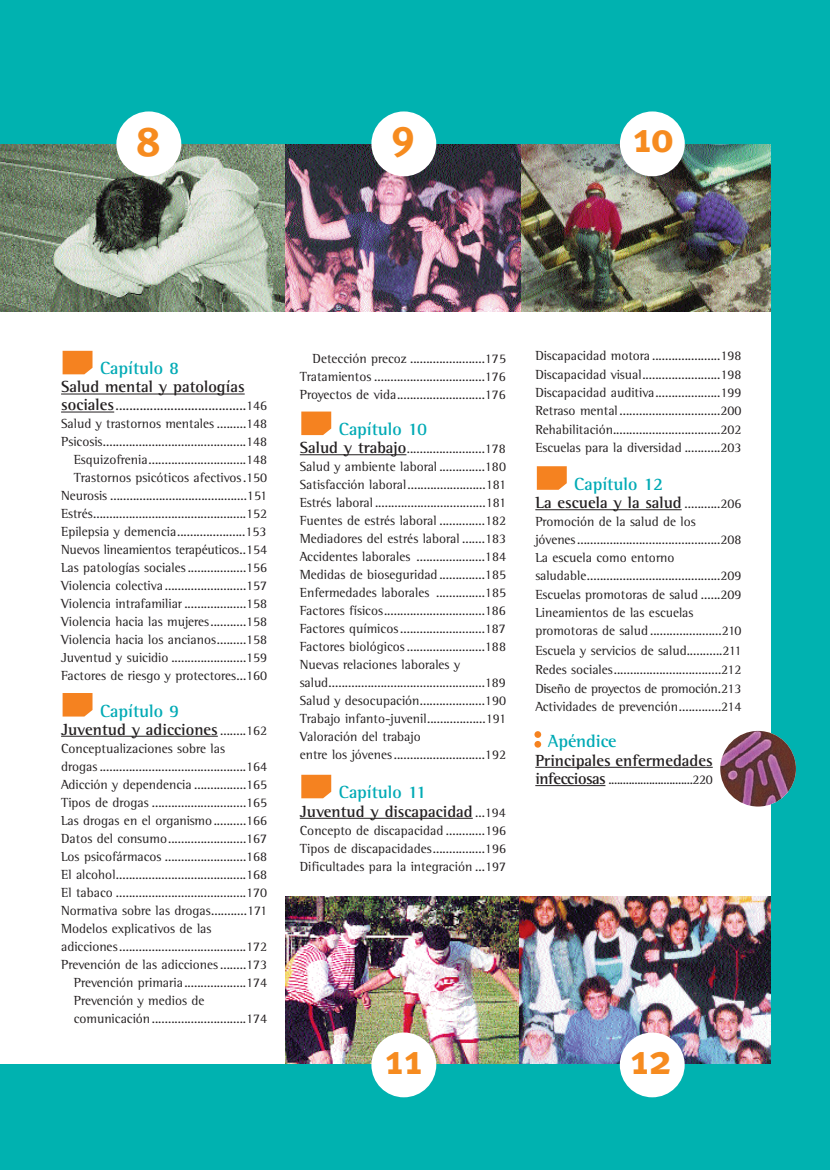
<style>
.page{position:relative;width:830px;height:1170px;background:#fff}
.page>*{position:absolute;margin:0;border:0;box-sizing:border-box;transform-origin:0 0}
.t1{font:700 42px "Meta";color:#f68b1f}
.t2{font:700 18px "Rotis Semi Serif";letter-spacing:-.005em;color:#00aab5}
.t3{font:700 16.5px "Rotis Semi Serif";color:#231f20}
.t4{font:14.25px "Rotis Semi Serif";color:#231f20}
.t5{font:13.5px/18px "Rotis Semi Serif";color:#231f20;text-align:justify}
.s1{font-weight:700;font-size:16.5px}
.s2{font-size:13.5px}
.s3{font-weight:400;font-size:13.5px}
</style>
<div class="page">
<div style="left:0;top:0;width:829px;height:1169px;background:#00b2b0"></div>
<div style="left:0;top:145px;width:770px;height:918px;background:#fff"></div>
<img style="left:0;top:144px;width:286px;height:167px">
<div style="left:116px;top:111px;width:65px;height:65px;background:#fff;border-radius:50%"></div>
<img style="left:286px;top:144px;width:235px;height:167px">
<img style="left:521px;top:144px;width:249px;height:167px">
<img style="left:286px;top:896px;width:233px;height:167px">
<hr style="left:61px;top:393px;width:183px;height:1px;background:#231f20">
<hr style="left:61px;top:411px;width:53px;height:1px;background:#231f20">
<hr style="left:61px;top:735px;width:157px;height:1px;background:#231f20">
<svg style="left:63px;top:351px;width:29px;height:23px"></svg>
<svg style="left:63px;top:693px;width:29px;height:23px"></svg>
<hr style="left:300px;top:454px;width:106px;height:1px;background:#231f20">
<hr style="left:300px;top:817px;width:172px;height:1px;background:#231f20">
<svg style="left:301px;top:411px;width:30px;height:24px"></svg>
<svg style="left:301px;top:774px;width:30px;height:24px"></svg>
<svg style="left:659px;top:936px;width:112px;height:161px"></svg>
<div style="left:371px;top:111px;width:65px;height:65px;background:#fff;border-radius:50%"></div>
<div style="left:619px;top:111px;width:65px;height:65px;background:#fff;border-radius:50%"></div>
<div style="left:371px;top:1032px;width:65px;height:65px;background:#fff;border-radius:50%"></div>
<img style="left:519px;top:896px;width:251px;height:167px">
<div style="left:619px;top:1032px;width:65px;height:65px;background:#fff;border-radius:50%"></div>
<hr style="left:535px;top:509px;width:146px;height:1px;background:#231f20">
<hr style="left:535px;top:766px;width:177px;height:1px;background:#231f20">
<hr style="left:535px;top:785px;width:70px;height:1px;background:#231f20">
<svg style="left:536px;top:466px;width:30px;height:23px"></svg>
<div style="left:534px;top:731px;width:7px;height:6px;background:#f58220;border-radius:50%"></div>
<div style="left:534px;top:741px;width:7px;height:6px;background:#f58220;border-radius:50%"></div>
<img style="left:720px;top:730px;width:75px;height:76px;border-radius:50%">
<h1 class="t1" style="left:137px;top:117px;width:24px">8</h1>
<h1 class="t1" style="left:391px;top:110px;width:24px">9</h1>
<h1 class="t1" style="left:632px;top:113px;width:43px">10</h1>
<h2 class="t2" style="left:100px;top:362px;width:81px">Ca pí tu lo 8</h2>
<p class="t3" style="left:61px;top:381px;width:185px">Sa lud men tal y pa to lo gías</p>
<p class="t4" style="left:61px;top:401px;width:207px"><span class="s1">so cia les</span>......................................<span class="s2">146</span></p>
<p class="t5" style="left:61px;top:416px;width:208px;text-align:right">Sa lud y tras tor nos men ta les .........148<br>Psi co sis............................................148<br>Es qui zo fre nia..............................148<br>Tras tor nos psicóticos afec ti vos.150<br>Neu ro sis ..........................................151<br>Es trés...............................................152<br>Epilepsia y demencia.....................153<br>Nue vos li nea mien tos te ra péu ti cos..154<br>Las pa to lo gías so cia les..................156<br>Vio len cia co lec ti va.........................157<br>Vio len cia in tra fa mi liar ...................158<br>Vio len cia ha cia las mu je res...........158<br>Vio len cia ha cia los an cia nos.........158<br>Ju ven tud y sui ci dio .......................159<br>Fac to res de ries go y pro tec to res...160</p>
<h2 class="t2" style="left:100px;top:704px;width:81px">Ca pí tu lo 9</h2>
<p class="t3" style="left:61px;top:723px;width:207px">Ju ven tud y adic cio nes <span class="s3">........162</span></p>
<p class="t5" style="left:61px;top:740px;width:165px">Con cep tua li za cio nes so bre las</p>
<p class="t5" style="left:61px;top:758px;width:207px">dro gas .............................................164</p>
<p class="t5" style="left:61px;top:776px;width:208px">Adic ción y de pen den cia ................165</p>
<p class="t5" style="left:61px;top:794px;width:207px">Ti pos de dro gas .............................165</p>
<p class="t5" style="left:61px;top:812px;width:208px">Las dro gas en el or ga nis mo..........166</p>
<p class="t5" style="left:61px;top:830px;width:207px">Da tos del con su mo........................167</p>
<p class="t5" style="left:61px;top:848px;width:207px">Los psi co fár ma cos .........................168</p>
<p class="t5" style="left:61px;top:866px;width:207px">El al co hol........................................168</p>
<p class="t5" style="left:61px;top:884px;width:207px">El ta ba co ........................................170</p>
<p class="t5" style="left:61px;top:902px;width:208px">Nor ma ti va so bre las dro gas...........171</p>
<p class="t5" style="left:61px;top:920px;width:152px">Mo de los ex pli ca ti vos de las</p>
<p class="t5" style="left:61px;top:938px;width:207px">adic cio nes.......................................172</p>
<p class="t5" style="left:61px;top:956px;width:208px">Pre ven ción de las adic cio nes ........173</p>
<p class="t5" style="left:74px;top:974px;width:195px">Prevención primaria...................174</p>
<p class="t5" style="left:74px;top:992px;width:132px">Prevención y medios de</p>
<p class="t5" style="left:74px;top:1010px;width:195px">comunicación.............................174</p>
<p class="t5" style="left:300px;top:351px;width:207px;text-indent:13px">De tec ción pre coz .......................175<br>Tra ta mien tos ..................................176<br>Pro yec tos de vi da...........................176</p>
<h2 class="t2" style="left:338px;top:423px;width:90px">Ca pí tu lo 10</h2>
<p class="t5" style="left:300px;top:441px;width:208px;text-align:left"><span class="s1">Sa lud y tra ba jo</span>........................178<br>Sa lud y am bien te la bo ral ..............180<br>Sa tis fac ción la bo ral........................181<br>Es trés la bo ral..................................181<br>Fuen tes de es trés la bo ral ..............182<br>Me dia do res del es trés la bo ral .......183<br>Ac ci den tes la bo ra les .....................184<br>Medidas de bioseguridad..............185<br>En fer me da des la bo ra les ...............185<br>Fac to res fí si cos...............................186<br>Fac to res quí mi cos..........................187<br>Fac to res bio ló gi cos........................188<br>Nue vas re la cio nes la bo ra les y<br>sa lud................................................189<br>Sa lud y de so cu pa ción....................190<br>Tra ba jo in fan to-ju ve nil..................191<br>Va lo ra ción del tra ba jo<br>en tre los jó ve nes............................192</p>
<h2 class="t2" style="left:338px;top:786px;width:89px">Ca pí tu lo 11</h2>
<p class="t3" style="left:300px;top:805px;width:207px">Ju ven tud y dis ca pa ci dad <span class="s3">...194</span></p>
<p class="t5" style="left:299px;top:822px;width:208px">Con cep to de dis ca pa ci dad ............196<br>Ti pos de dis ca pa ci da des................196<br>Di fi cul ta des pa ra la in te gra ción ...197</p>
<p class="t5" style="left:535px;top:348px;width:208px">Dis ca pa ci dad mo to ra.....................198<br>Dis ca pa ci dad vi sual........................198<br>Dis ca pa ci dad au di ti va....................199<br>Re tra so men tal...............................200<br>Re ha bi li ta ción.................................202<br>Es cue las pa ra la di ver si dad ...........203</p>
<h2 class="t2" style="left:574px;top:477px;width:90px">Ca pí tu lo 12</h2>
<p class="t3" style="left:535px;top:497px;width:207px">La es cue la y la sa lud <span class="s3">...........206</span></p>
<p class="t5" style="left:535px;top:514px;width:208px;line-height:18.5px;text-align:left">Pro mo ción de la sa lud de los<br>jó ve nes............................................208<br>La es cue la co mo en tor no<br>sa lu da ble.........................................209<br>Es cue las pro mo to ras de sa lud ......209<br>Li nea mien tos de las es cue las<br>pro mo to ras de sa lud ......................210<br>Es cue la y ser vi cios de sa lud...........211<br>Re des so cia les.................................212<br>Di se ño de pro yec tos de pro mo ción.213<br>Ac ti vi da des de pre ven ción.............214</p>
<h2 class="t2" style="left:547px;top:735px;width:70px">Apéndice</h2>
<p class="t3" style="left:535px;top:754px;width:179px">Principales enfermedades</p>
<p class="t5" style="left:535px;top:771px;width:179px"><span class="s1">infecciosas</span> .............................220</p>
<h1 class="t1" style="left:384px;top:1034px;width:39px">11</h1>
<h1 class="t1" style="left:629px;top:1034px;width:43px">12</h1>
</div>
